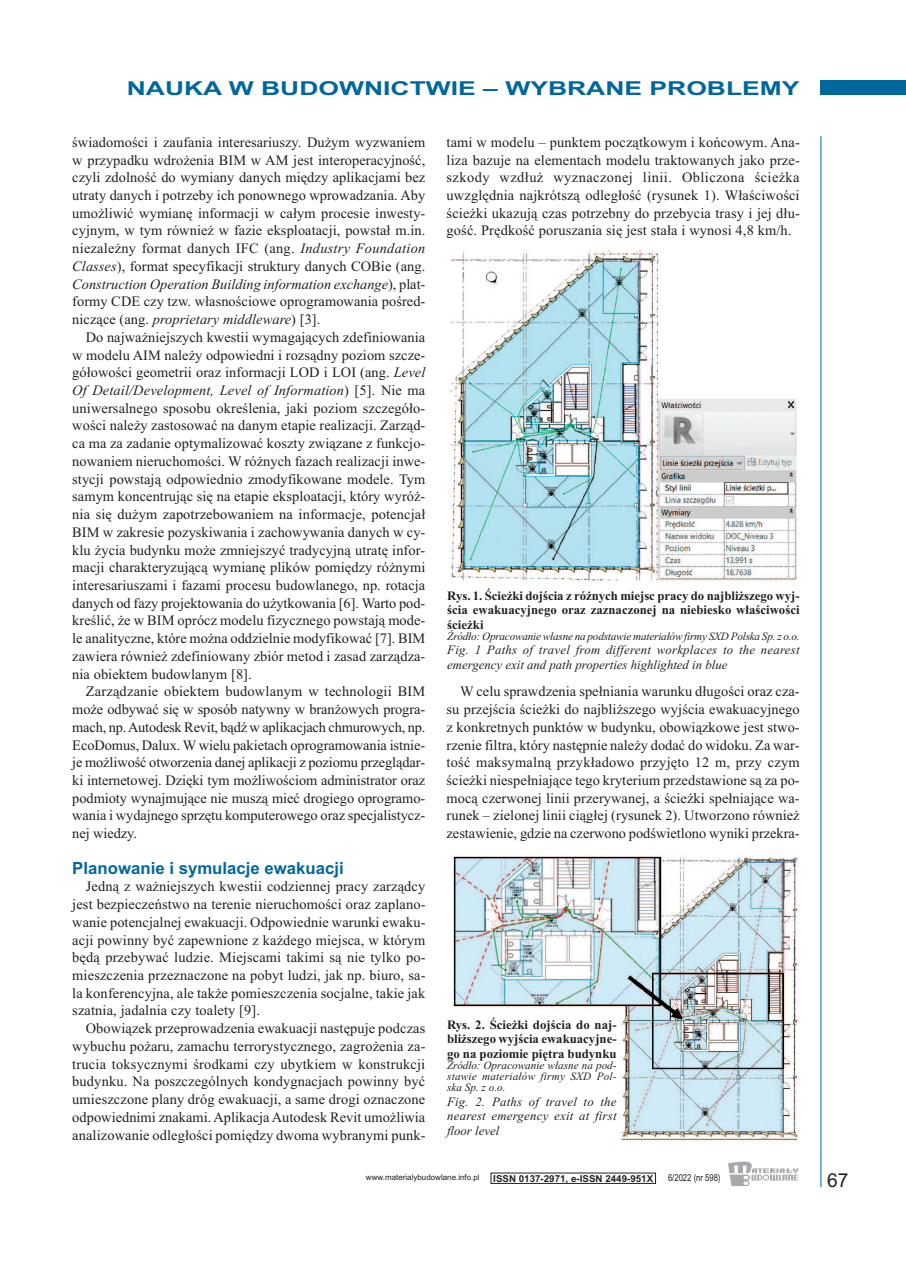
<style>
.page{position:relative;width:906px;height:1268px;background:#fff}
.page>*{position:absolute;margin:0;border:0;box-sizing:border-box;transform-origin:0 0}
.t1{font:700 19.2px "Arial";color:#00679d;scale:1.38 1}
.t2{font:19.2px "Arial";color:#231f20}
.t3{font:700 16.8px "Arial";color:#00679d}
.t4{font:14.4px/17.7px "Times New Roman";letter-spacing:.005em;color:#231f20;text-align:justify}
.t5{font:700 12.75px/14.4px "Times New Roman";color:#231f20;text-align:justify}
.t6{font:italic 12.75px/14.4px "Times New Roman";color:#231f20}
.t7{font:italic 12.75px/14.4px "Times New Roman";letter-spacing:.02em;color:#231f20;text-align:justify}
.t8{font:italic 11.25px/11.2px "Times New Roman";letter-spacing:-.015em;color:#231f20;text-align:justify}
.t9{font:700 9.6px "Arial";color:#231f20}
.t10{font:9.6px "Arial";color:#231f20;scale:.8 1}
.t11{font:7.95px "Arial";color:#231f20}
.s1{font-style:italic}
</style>
<div class="page">
<div style="left:821px;top:81px;width:85px;height:14px;background:#00679d"></div>
<hr style="left:820px;top:136px;width:1px;height:1050px;background:#00679d">
<svg style="left:728px;top:1161px;width:70px;height:24px"></svg>
<img style="left:450px;top:250px;width:346px;height:334px">
<img style="left:452px;top:854px;width:347px;height:287px">
<div style="left:447px;top:1019px;width:169px;height:118px;background:#fff"></div>
<h1 class="t1" style="left:127px;top:77px;width:489px">NAUKA W BUDOWNICTWIE – WYBRANE PROBLEMY</h1>
<p class="t4" style="left:72px;top:133px;width:354px">świadomości i zaufania interesariuszy. Dużym wyzwaniem w przypadku wdrożenia BIM w AM jest interoperacyjność, czyli zdolność do wymiany danych między aplikacjami bez utraty danych i potrzeby ich ponownego wprowadzania. Aby umożliwić wymianę informacji w całym procesie inwesty&shy;cyjnym, w tym również w fazie eksploatacji, powstał m.in. niezależny format danych IFC (ang. <span class="s1">Industry Foundation Classes</span>), format specyfikacji struktury danych COBie (ang.<br><span class="s1">Construction Operation Building information exchange</span>), plat&shy;formy CDE czy tzw. własnościowe oprogramowania pośred&shy;niczące (ang. <span class="s1">proprietary middleware</span>) [3].</p>
<p class="t4" style="left:72px;top:328px;width:354px;text-indent:13px">Do najważniejszych kwestii wymagających zdefiniowania w modelu AIM należy odpowiedni i rozsądny poziom szcze&shy;gółowości geometrii oraz informacji LOD i LOI (ang. <span class="s1">Level Of Detail/Development, Level of Information</span>) [5]. Nie ma uniwersalnego sposobu określenia, jaki poziom szczegóło&shy;wości należy zastosować na danym etapie realizacji. Zarząd&shy;ca ma za zadanie optymalizować koszty związane z funkcjo&shy;nowaniem nieruchomości. W różnych fazach realizacji inwe&shy;stycji powstają odpowiednio zmodyfikowane modele. Tym samym koncentrując się na etapie eksploatacji, który wyróż&shy;nia się dużym zapotrzebowaniem na informacje, potencjał BIM w zakresie pozyskiwania i zachowywania danych w cy&shy;klu życia budynku może zmniejszyć tradycyjną utratę infor&shy;macji charakteryzującą wymianę plików pomiędzy różnymi interesariuszami i fazami procesu budowlanego, np. rotacja danych od fazy projektowania do użytkowania [6]. Warto pod&shy;kreślić, że w BIM oprócz modelu fizycznego powstają mode&shy;le analityczne, które można oddzielnie modyfikować [7]. BIM zawiera również zdefiniowany zbiór metod i zasad zarządza&shy;nia obiektem budowlanym [8].</p>
<p class="t4" style="left:72px;top:682px;width:354px;text-indent:14px">Zarządzanie obiektem budowlanym w technologii BIM może odbywać się w sposób natywny w branżowych progra&shy;mach, np.Autodesk Revit, bądź w aplikacjach chmurowych, np.<br>EcoDomus, Dalux. W wielu pakietach oprogramowania istnie&shy;je możliwość otworzenia danej aplikacji z poziomu przeglądar&shy;ki internetowej. Dzięki tym możliwościom administrator oraz podmioty wynajmujące nie muszą mieć drogiego oprogramo&shy;wania i wydajnego sprzętu komputerowego oraz specjalistycz&shy;nej wiedzy.</p>
<p class="t3" style="left:72px;top:857px;width:273px">Planowanie i symulacje ewakuacji</p>
<p class="t4" style="left:72px;top:877px;width:355px;text-indent:13px">Jedną z ważniejszych kwestii codziennej pracy zarządcy jest bezpieczeństwo na terenie nieruchomości oraz zaplano&shy;wanie potencjalnej ewakuacji. Odpowiednie warunki ewaku&shy;acji powinny być zapewnione z każdego miejsca, w którym będą przebywać ludzie. Miejscami takimi są nie tylko po&shy;mieszczenia przeznaczone na pobyt ludzi, jak np. biuro, sa&shy;la konferencyjna, ale także pomieszczenia socjalne, takie jak szatnia, jadalnia czy toalety [9].</p>
<p class="t4" style="left:72px;top:1019px;width:355px;text-indent:14px">Obowiązek przeprowadzenia ewakuacji następuje podczas wybuchu pożaru, zamachu terrorystycznego, zagrożenia za&shy;trucia toksycznymi środkami czy ubytkiem w konstrukcji budynku. Na poszczególnych kondygnacjach powinny być umieszczone plany dróg ewakuacji, a same drogi oznaczone odpowiednimi znakami. Aplikacja Autodesk Revit umożliwia analizowanie odległości pomiędzy dwoma wybranymi punk-</p>
<p class="t4" style="left:446px;top:133px;width:355px">tami w modelu – punktem początkowym i końcowym. Ana&shy;liza bazuje na elementach modelu traktowanych jako prze&shy;szkody wzdłuż wyznaczonej linii. Obliczona ścieżka uwzględnia najkrótszą odległość (rysunek 1). Właściwości ścieżki ukazują czas potrzebny do przebycia trasy i jej dłu&shy;gość. Prędkość poruszania się jest stała i wynosi 4,8 km/h.</p>
<p class="t5" style="left:447px;top:588px;width:354px">Rys. 1. Ścieżki dojścia z różnych miejsc pracy do najbliższego wyj&shy;ścia ewakuacyjnego oraz zaznaczonej na niebiesko właściwości ścieżki</p>
<p class="t8" style="left:447px;top:630px;width:354px">Źródło: Opracowanie własne na podstawie materiałówfirmy SXD Polska Sp. z o.o.</p>
<p class="t6" style="left:447px;top:642px;width:354px">Fig. 1 Paths of travel from different workplaces to the nearest emergency exit and path properties highlighted in blue</p>
<p class="t4" style="left:446px;top:682px;width:354px;text-indent:14px">W celu sprawdzenia spełniania warunku długości oraz cza&shy;su przejścia ścieżki do najbliższego wyjścia ewakuacyjnego z konkretnych punktów w budynku, obowiązkowe jest stwo&shy;rzenie filtra, który następnie należy dodać do widoku. Za war&shy;tość maksymalną przykładowo przyjęto 12 m, przy czym ścieżki niespełniające tego kryterium przedstawione są za po&shy;mocą czerwonej linii przerywanej, a ścieżki spełniające wa&shy;runek – zielonej linii ciągłej (rysunek 2). Utworzono również zestawienie, gdzie na czerwono podświetlono wyniki przekra-</p>
<p class="t5" style="left:447px;top:1017px;width:171px">Rys. 2. Ścieżki dojścia do naj&shy;bliższego wyjścia ewakuacyjne&shy;go na poziomie piętra budynku</p>
<p class="t8" style="left:447px;top:1059px;width:171px">Źródło: Opracowanie własne na pod&shy;stawie materiałów firmy SXD Pol&shy;ska Sp. z o.o.</p>
<p class="t7" style="left:447px;top:1093px;width:171px">Fig. 2. Paths of travel to the nearest emergency exit at first floor level</p>
<p class="t11" style="left:366px;top:1172px;width:115px">www.materialybudowlane.info.pl</p>
<p class="t9" style="left:493px;top:1172px;width:161px">ISSN 0137-2971, e-ISSN 2449-951X</p>
<p class="t10" style="left:668px;top:1171px;width:67px">6/2022 (nr 598)</p>
<h1 class="t2" style="left:827px;top:1168px;width:23px">67</h1>
</div>
